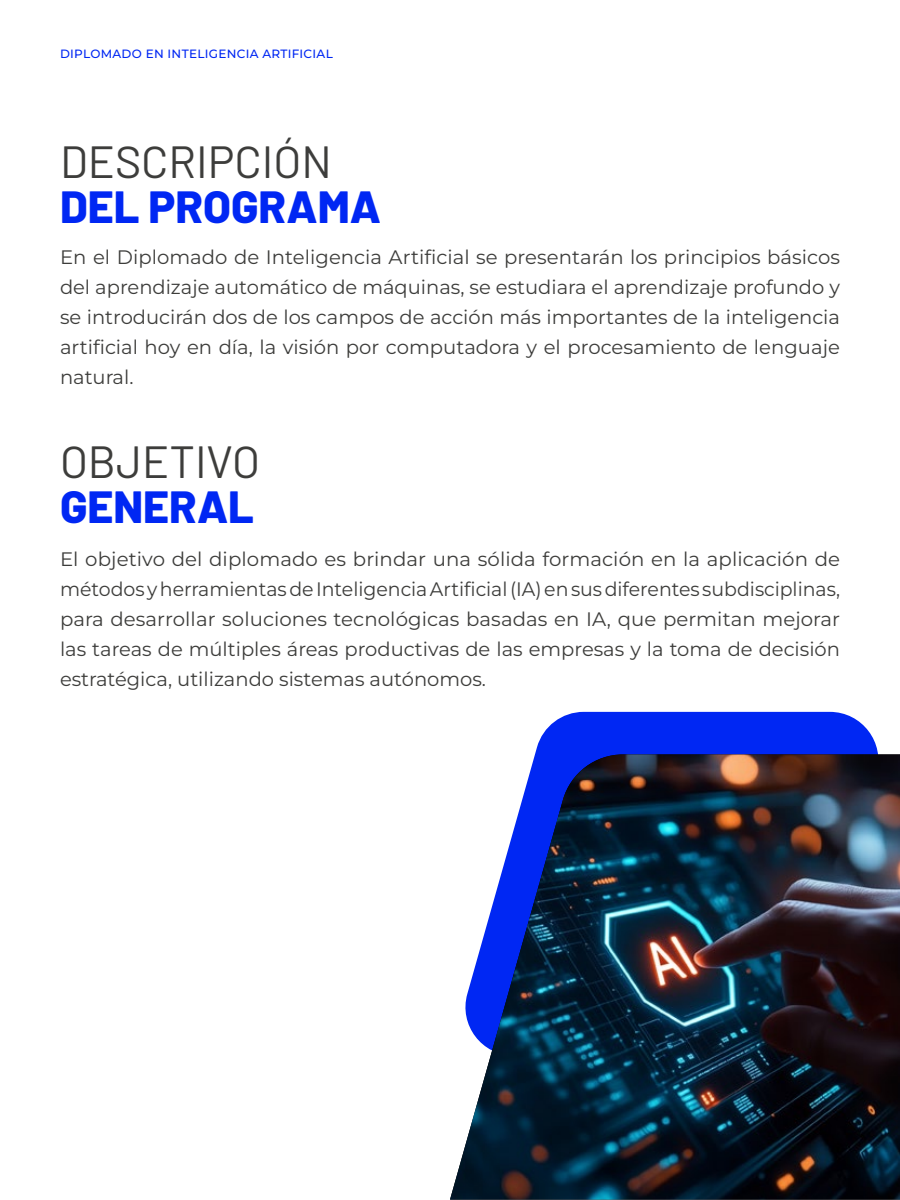
<style>
.page{position:relative;width:900px;height:1200px;background:#fff}
.page>*{position:absolute;margin:0;border:0;box-sizing:border-box;transform-origin:0 0}
.t1{font:45px "Barlow";color:#3d3d3b}
.t2{font:800 45px "Barlow";color:#0027f3}
.t3{font:100 19.5px/30px "Montserrat";color:#3d3d3b;text-align:justify}
.t4{font:100 12px "Montserrat";letter-spacing:.025em;color:#0027f3}
</style>
<div class="page">
<svg style="left:535px;top:712px;width:343px;height:42px;fill:#0027f3"></svg>
<img style="left:450px;top:754px;width:450px;height:446px">
<p class="t4" style="left:60px;top:45px;width:274px">DIPLOMADO EN INTELIGENCIA ARTIFICIAL</p>
<h1 class="t1" style="left:60px;top:130px;width:273px">DESCRIPCIÓN</h1>
<h1 class="t2" style="left:60px;top:174px;width:323px">DEL PROGRAMA</h1>
<p class="t3" style="left:60px;top:242px;width:782px">En el Diplomado de Inteligencia Artificial se presentarán los principios básicos del aprendizaje automático de máquinas, se estudiara el aprendizaje profundo y se introducirán dos de los campos de acción más importantes de la inteligencia artificial hoy en día, la visión por computadora y el procesamiento de lenguaje natural.</p>
<h1 class="t1" style="left:60px;top:429px;width:202px">OBJETIVO</h1>
<h1 class="t2" style="left:60px;top:473px;width:196px">GENERAL</h1>
<p class="t3" style="left:60px;top:543px;width:782px">El objetivo del diplomado es brindar una sólida formación en la aplicación de métodos y herramientas de Inteligencia Artificial (IA) en sus diferentes subdisciplinas, para desarrollar soluciones tecnológicas basadas en IA, que permitan mejorar las tareas de múltiples áreas productivas de las empresas y la toma de decisión estratégica, utilizando sistemas autónomos.</p>
</div>
